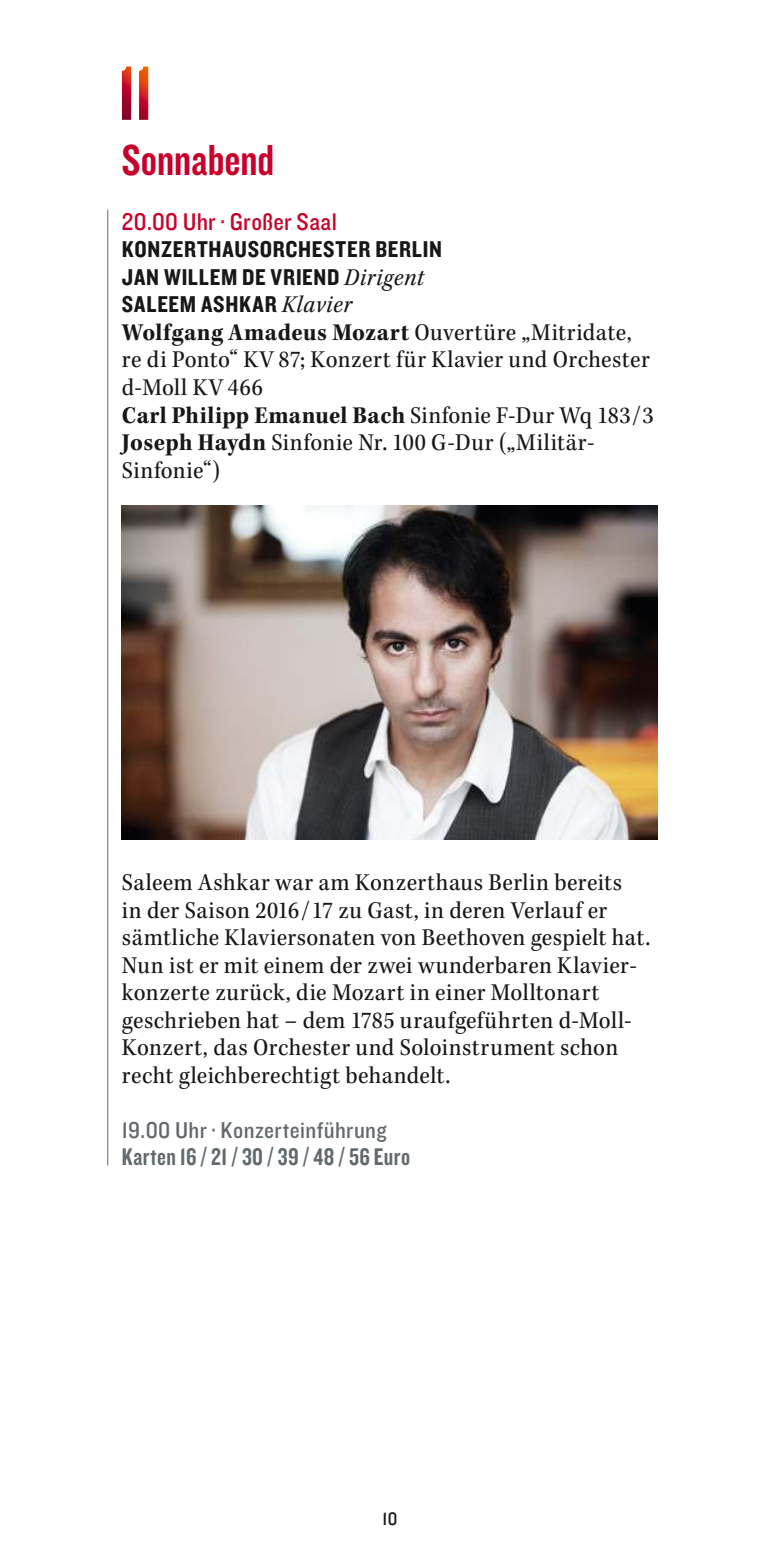
<style>
.page{position:relative;width:780px;height:1560px;background:#fff}
.page>*{position:absolute;margin:0;border:0;box-sizing:border-box;transform-origin:0 0}
.t1{font:45px "Knockout 49 Liteweight";color:#c9002b}
.t2{font:25px/27.5px "Kepler Std Scn";letter-spacing:.015em;color:#181716}
.t3{font:25px "Kepler Std Bold Scn";letter-spacing:.02em;color:#181716}
.t4{font:25px "Knockout 49 Liteweight";letter-spacing:.015em;color:#61696d}
.t5{font:25px "Knockout 30 Junior Welterwt";letter-spacing:.01em;color:#c9002b}
.t6{font:23.75px/27.5px "Knockout 50 Welterweight";letter-spacing:.03em;color:#181716}
.t7{font:23.75px "Knockout 30 Junior Welterwt";letter-spacing:.015em;color:#61696d}
.t8{font:18.75px "Knockout 30 Junior Welterwt";color:#181716}
.s1{font-family:"Kepler Std Scn It";font-size:25px}
.s2{font-family:"Kepler Std Scn"}
.s3{font-family:"Kepler Std Bold Scn"}
</style>
<div class="page">
<hr style="left:107px;top:209px;width:1px;height:956px;background:#61696d">
<svg style="left:122px;top:66px;width:26px;height:54px"></svg>
<img style="left:122px;top:505px;width:535px;height:334px">
<h1 class="t1" style="left:122px;top:131px;width:154px">Sonnabend</h1>
<p class="t5" style="left:122px;top:205px;width:216px">20.00 Uhr · Großer Saal</p>
<p class="t6" style="left:122px;top:235px;width:321px">KONZERTHAUSORCHESTER BERLIN<br>JAN WILLEM DE VRIEND <span class="s1">Dirigent<br></span>SALEEM ASHKAR <span class="s1">Klavier</span></p>
<p class="t3" style="left:122px;top:318px;width:511px">Wolfgang Amadeus Mozart <span class="s2">Ouvertüre „Mitridate,</span></p>
<p class="t2" style="left:122px;top:347px;width:529px">re di Ponto“ KV 87; Konzert für Klavier und Orchester d-Moll KV 466</p>
<p class="t3" style="left:122px;top:400px;width:533px">Carl Philipp Emanuel Bach <span class="s2">Sinfonie F-Dur Wq 183/3</span></p>
<p class="t2" style="left:122px;top:429px;width:474px"><span class="s3">Joseph Haydn</span> Sinfonie Nr. 100 G-Dur („Militär-<br>Sinfonie“)</p>
<p class="t2" style="left:122px;top:869px;width:530px">Saleem Ashkar war am Konzerthaus Berlin bereits<br>in der Saison 2016/17 zu Gast, in deren Verlauf er sämtliche Klaviersonaten von Beethoven gespielt hat.<br>Nun ist er mit einem der zwei wunderbaren Klavier&shy;konzerte zurück, die Mozart in einer Molltonart geschrieben hat – dem 1785 uraufgeführten d-Moll-Konzert, das Orchester und Soloinstrument schon recht gleichberechtigt behandelt.</p>
<p class="t7" style="left:122px;top:1113px;width:266px">19.00 Uhr · Konzerteinführung</p>
<p class="t4" style="left:122px;top:1141px;width:290px">Karten 16 / 21 / 30 / 39 / 48 / 56 Euro</p>
<p class="t8" style="left:382px;top:1506px;width:16px">10</p>
</div>
